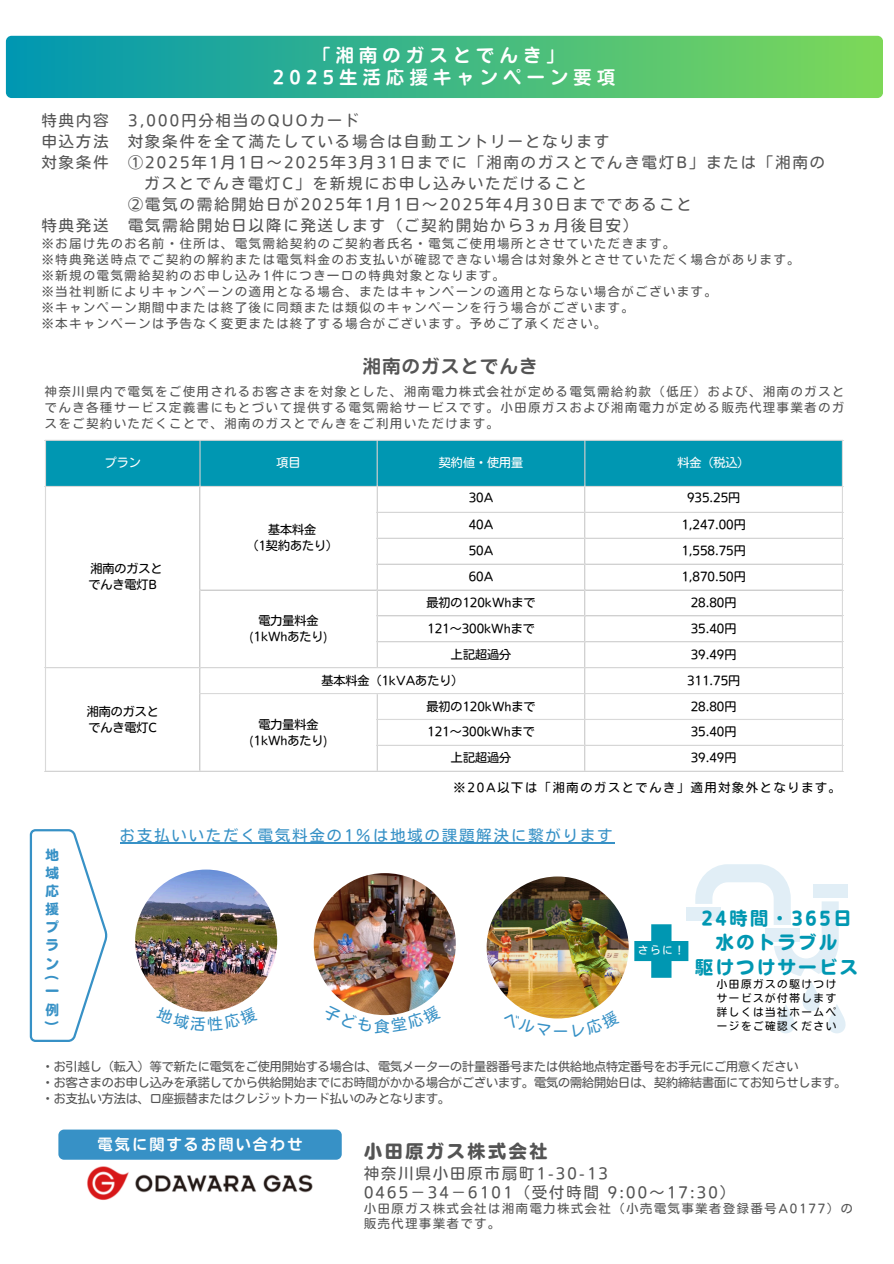
<style>
.page{position:relative;width:894px;height:1264px;background:#fff}
.page>*{position:absolute;margin:0;border:0;box-sizing:border-box;transform-origin:0 0}
.t1{font:18px/21.3px "Nud Motoya Maru Std W5";letter-spacing:.3em;color:#fff}
.t2{font:18px/24.8px "Nud Motoya Maru Std W6";letter-spacing:.15em;color:#0097b2;text-align:center}
.t3{font:18px "Nud Motoya Maru Std W5";letter-spacing:.085em;color:#545454}
.t4{font:18px "Nud Motoya Maru Std W6";letter-spacing:.15em;color:#545454}
.t5{font:15px/19px "Nud Motoya Maru Std W3";letter-spacing:.15em;color:#545454}
.t6{font:15px "Nud Motoya Maru Std W3";letter-spacing:.15em;color:#3791c6}
.t7{font:15px "Nud Motoya Maru Std W5";letter-spacing:.15em;color:#fff}
.t8{font:13.5px/18.1px "Nud Motoya Maru Std W6";color:#3791c6;text-align:justify}
.t9{font:12px/16px "Nud Motoya Maru Std W3";letter-spacing:.15em;color:#545454}
.t10{font:12px "Nud Motoya Maru Std W3";color:#000}
.t11{font:12px/16px "Nud Motoya Maru Std W3";color:#545454}
.t12{font:12px "Nud Motoya Maru Std W3";letter-spacing:.15em;color:#000}
.t13{font:12px "Nud Motoya Maru Std W3";color:#fff}
.t14{font:10.5px/14px "Nud Motoya Maru Std W3";letter-spacing:.15em;color:#000;text-align:justify}
.t15{font:10.5px "Nud Motoya Maru Std W3";color:#fff}
</style>
<div class="page">
<img style="left:73px;top:1159px;width:254px;height:41px">
<div style="left:58px;top:1129px;width:283px;height:30px;background:#3791c6;border-radius:6px"></div>
<div style="left:46px;top:441px;width:795px;height:45px;background:#0097b2"></div>
<hr style="left:45px;top:441px;width:1px;height:329px;background:#d9d9d9">
<hr style="left:199px;top:441px;width:1px;height:329px;background:#d9d9d9">
<hr style="left:376px;top:441px;width:1px;height:226px;background:#d9d9d9">
<hr style="left:376px;top:694px;width:1px;height:76px;background:#d9d9d9">
<hr style="left:584px;top:441px;width:1px;height:329px;background:#d9d9d9">
<hr style="left:841px;top:441px;width:1px;height:329px;background:#d9d9d9">
<hr style="left:45px;top:440px;width:797px;height:1px;background:#d9d9d9">
<hr style="left:45px;top:486px;width:797px;height:1px;background:#d9d9d9">
<hr style="left:376px;top:512px;width:466px;height:1px;background:#d9d9d9">
<hr style="left:376px;top:537px;width:466px;height:2px;background:#d9d9d9">
<hr style="left:376px;top:563px;width:466px;height:1px;background:#d9d9d9">
<hr style="left:199px;top:589px;width:643px;height:1px;background:#d9d9d9">
<hr style="left:376px;top:615px;width:466px;height:1px;background:#d9d9d9">
<hr style="left:376px;top:641px;width:466px;height:1px;background:#d9d9d9">
<hr style="left:45px;top:667px;width:797px;height:1px;background:#d9d9d9">
<hr style="left:199px;top:693px;width:643px;height:1px;background:#d9d9d9">
<hr style="left:376px;top:719px;width:466px;height:1px;background:#d9d9d9">
<hr style="left:376px;top:744px;width:466px;height:2px;background:#d9d9d9">
<hr style="left:45px;top:770px;width:797px;height:1px;background:#d9d9d9">
<svg style="left:30px;top:829px;width:77px;height:212px"></svg>
<div style="left:6px;top:36px;width:876px;height:62px;background:linear-gradient(to right,#0097b2,#7dd858);border-radius:6px"></div>
<div style="left:686px;top:907px;width:34px;height:14px;background:#e1eef6"></div>
<svg style="left:695px;top:864px;width:153px;height:170px"></svg>
<hr style="left:120px;top:842px;width:494px;height:1px;background:#3791c6">
<img style="left:135px;top:869px;width:143px;height:143px">
<img style="left:486px;top:876px;width:202px;height:143px">
<img style="left:313px;top:873px;width:143px;height:143px">
<p class="t1" style="left:273px;top:45px;width:344px;text-indent:40px">「湘南のガスとでんき」<br>2025生活応援キャンペーン要項</p>
<p class="t5" style="left:42px;top:110px;width:68px">特典内容</p>
<p class="t5" style="left:128px;top:110px;width:233px">3,000円分相当のQUOカード</p>
<p class="t5" style="left:42px;top:131px;width:68px">申込方法</p>
<p class="t5" style="left:128px;top:131px;width:482px">対象条件を全て満たしている場合は自動エントリーとなります</p>
<p class="t5" style="left:42px;top:152px;width:68px">対象条件</p>
<p class="t5" style="left:128px;top:152px;width:698px">①2025年1月 1日～2025年3月 31日までに「湘南のガスとでんき電灯B」または「湘南の</p>
<p class="t5" style="left:144px;top:173px;width:444px">ガスとでんき電灯C」を新規にお申し込みいただけること</p>
<p class="t5" style="left:128px;top:194px;width:564px">②電気の需給開始日が2025年1月 1日～2025年4月 30日までであること</p>
<p class="t5" style="left:42px;top:215px;width:68px">特典発送</p>
<p class="t5" style="left:128px;top:215px;width:511px">電気需給開始日以降に発送します（ご契約開始から3ヵ月後目安）</p>
<p class="t9" style="left:42px;top:235px;width:759px">※お届け先のお名前・住所は、電気需給契約のご契約者氏名・電気ご使用場所とさせていただきます。<br>※特典発送時点でご契約の解約または電気料金のお支払いが確認できない場合は対象外とさせていただく場合があります。※新規の電気需給契約のお申し込み1件につき一口の特典対象となります。<br>※当社判断によりキャンペーンの適用となる場合、またはキャンペーンの適用とならない場合がございます。<br>※キャンペーン期間中または終了後に同類または類似のキャンペーンを行う場合がございます。<br>※本キャンペーンは予告なく変更または終了する場合がございます。予めご了承ください。</p>
<h2 class="t3" style="left:362px;top:357px;width:176px">湘南のガスとでんき</h2>
<p class="t9" style="left:45px;top:383px;width:800px;text-align:justify">神奈川県内で電気をご使用されるお客さまを対象とした、湘南電力株式会社が定める電気需給約款（低圧）および、湘南のガスとでんき各種サービス定義書にもとづいて提供する電気需給サービスです。小田原ガスおよび湘南電力が定める販売代理事業者のガスをご契約いただくことで、湘南のガスとでんきをご利用いただけます。</p>
<h4 class="t13" style="left:105px;top:456px;width:38px">プラン</h4>
<h1 class="t13" style="left:276px;top:456px;width:23px">項目</h1>
<h5 class="t13" style="left:439px;top:456px;width:86px">契約値・使用量</h5>
<p class="t13" style="left:677px;top:456px;width:74px">料金（税込）</p>
<p class="t10" style="left:90px;top:563px;width:74px">湘南のガスと</p>
<p class="t10" style="left:88px;top:579px;width:70px">でんき電灯B</p>
<p class="t10" style="left:87px;top:705px;width:74px">湘南のガスと</p>
<p class="t10" style="left:88px;top:721px;width:70px">でんき電灯C</p>
<p class="t10" style="left:268px;top:524px;width:49px">基本料金</p>
<p class="t10" style="left:246px;top:540px;width:93px">（1契約あたり）</p>
<p class="t10" style="left:258px;top:614px;width:61px">電力量料金</p>
<p class="t10" style="left:249px;top:630px;width:79px">(1kWhあたり)</p>
<p class="t10" style="left:468px;top:492px;width:26px">30A</p>
<p class="t10" style="left:686px;top:492px;width:55px">935.25円</p>
<p class="t10" style="left:468px;top:518px;width:26px">40A</p>
<p class="t10" style="left:681px;top:518px;width:66px">1,247.00円</p>
<p class="t10" style="left:468px;top:544px;width:26px">50A</p>
<p class="t10" style="left:681px;top:544px;width:66px">1,558.75円</p>
<p class="t10" style="left:468px;top:570px;width:26px">60A</p>
<p class="t10" style="left:681px;top:570px;width:66px">1,870.50円</p>
<p class="t10" style="left:426px;top:596px;width:111px">最初の120kWhまで</p>
<p class="t10" style="left:690px;top:596px;width:47px">28.80円</p>
<p class="t10" style="left:427px;top:622px;width:109px">121～300kWhまで</p>
<p class="t10" style="left:690px;top:622px;width:47px">35.40円</p>
<p class="t10" style="left:451px;top:648px;width:62px">上記超過分</p>
<p class="t10" style="left:690px;top:648px;width:47px">39.49円</p>
<p class="t10" style="left:321px;top:674px;width:143px">基本料金（1kVAあたり）</p>
<p class="t10" style="left:686px;top:674px;width:55px">311.75円</p>
<p class="t10" style="left:258px;top:718px;width:61px">電力量料金</p>
<p class="t10" style="left:249px;top:734px;width:79px">(1kWhあたり)</p>
<p class="t10" style="left:426px;top:700px;width:111px">最初の120kWhまで</p>
<p class="t10" style="left:690px;top:700px;width:47px">28.80円</p>
<p class="t10" style="left:427px;top:725px;width:109px">121～300kWhまで</p>
<p class="t10" style="left:690px;top:725px;width:47px">35.40円</p>
<p class="t10" style="left:451px;top:751px;width:62px">上記超過分</p>
<p class="t10" style="left:690px;top:751px;width:47px">39.49円</p>
<p class="t12" style="left:453px;top:781px;width:389px">※20A以下は「湘南のガスとでんき」適用対象外となります。</p>
<p class="t8" style="left:45px;top:845px;width:15px">地域応援プラン</p>
<p class="t8" style="left:62px;top:974px;width:6px;rotate:90deg">(</p>
<p class="t8" style="left:45px;top:981px;width:15px;line-height:18.8px">一例</p>
<p class="t8" style="left:62px;top:1020px;width:6px;rotate:90deg">)</p>
<p class="t6" style="left:120px;top:827px;width:494px">お支払いいただく電気料金の1％は地域の課題解決に繋がります</p>
<p class="t6" style="left:374px;top:1018px;width:16px">食</p>
<h5 class="t6" style="left:553px;top:1023px;width:16px">ー</h5>
<p class="t15" style="left:637px;top:944px;width:48px">さらに！</p>
<h4 class="t2" style="left:695px;top:905px;width:164px">24時間・365日水のトラブル<br>駆けつけサービス</h4>
<p class="t14" style="left:716px;top:976px;width:121px">小田原ガスの駆けつけサービスが付帯します詳しくは当社ホームページをご確認ください</p>
<h3 class="t11" style="left:42px;top:1058px;width:806px">・お引越し（転入）等で新たに電気をご使用開始する場合は、電気メーターの計量器番号または供給地点特定番号をお手元にご用意ください<br>・お客さまのお申し込みを承諾してから供給開始までにお時間がかかる場合がございます。電気の需給開始日は、契約締結書面にてお知らせします。・お支払い方法は、口座振替またはクレジットカード払いのみとなります。</h3>
<h1 class="t7" style="left:98px;top:1136px;width:206px">電気に関するお問い合わせ</h1>
<h3 class="t4" style="left:364px;top:1141px;width:185px">小田原ガス株式会社</h3>
<h3 class="t5" style="left:364px;top:1163px;width:372px">神奈川県小田原市扇町1-30-13<br>0465－ 34－ 6101（受付時間 9:00～17:30）</h3>
<h3 class="t9" style="left:364px;top:1200px;width:490px;line-height:15px">小田原ガス株式会社は湘南電力株式会社（小売電気事業者登録番号A0177）の販売代理事業者です。</h3>
</div>
